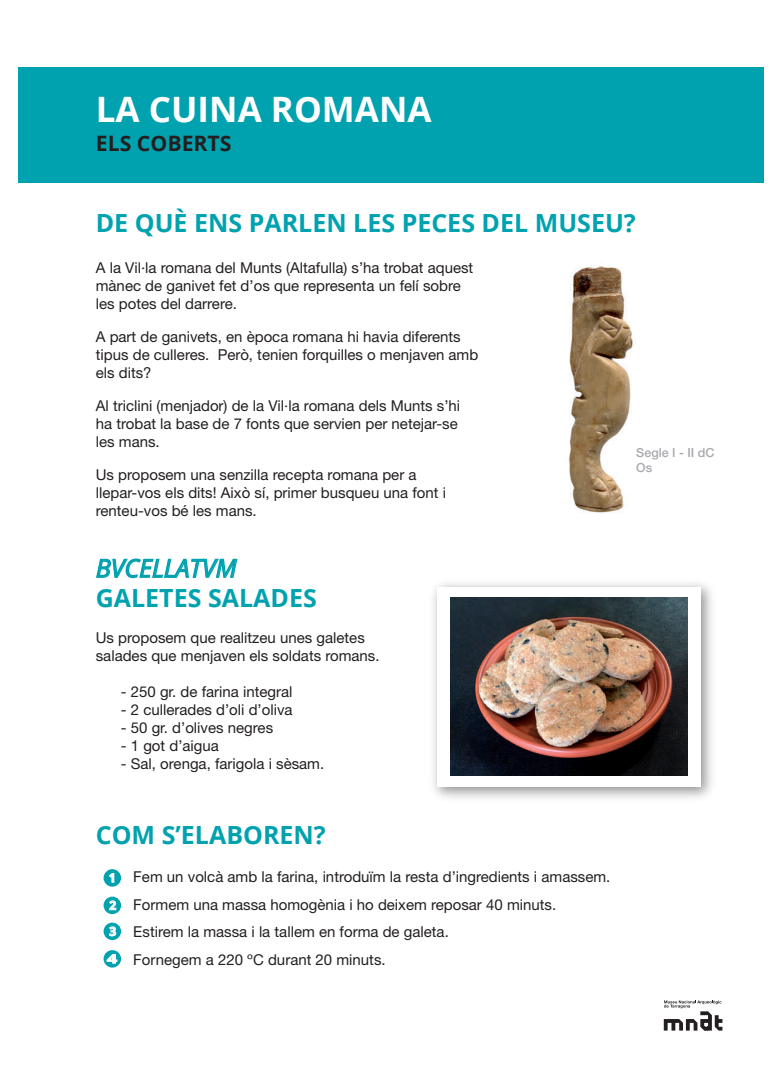
<style>
.page{position:relative;width:780px;height:1088px;background:#fff}
.page>*{position:absolute;margin:0;border:0;box-sizing:border-box;transform-origin:0 0}
.t1{font:700 35px "Open Sans";color:#fff}
.t2{font:700 25px "Open Sans";color:#00a2af}
.t3{font:italic 25px "Open Sans";color:#00a2af}
.t4{font:700 21.25px "Open Sans";color:#231f20}
.t5{font:15px/18px "Helvetica Neue LT Std";color:#231f20}
.t6{font:500 12.5px/15px "Helvetica Neue LT Std";color:#a8a9ad}
.t7{font:700 12.25px/26px "Open Sans";color:#fff}
.t8{font:700 12.25px "Open Sans";color:#fff;scale:1.5 1}
</style>
<div class="page">
<img style="left:568px;top:266px;width:65px;height:247px">
<div style="left:18px;top:67px;width:745px;height:115px;background:#00a2af"></div>
<svg style="left:96px;top:558px;width:142px;height:21px"></svg>
<div style="left:104px;top:869px;width:17px;height:18px;background:#00a2af;border-radius:50%"></div>
<svg style="left:109px;top:873px;width:5px;height:10px"></svg>
<svg style="left:104px;top:896px;width:17px;height:18px"></svg>
<svg style="left:109px;top:900px;width:7px;height:10px"></svg>
<div style="left:104px;top:922px;width:17px;height:18px;background:#00a2af;border-radius:50%"></div>
<svg style="left:109px;top:926px;width:7px;height:10px"></svg>
<div style="left:104px;top:950px;width:17px;height:17px;background:#00a2af;border-radius:50%"></div>
<svg style="left:106px;top:954px;width:12px;height:10px"></svg>
<img style="left:433px;top:583px;width:279px;height:215px">
<div style="left:437px;top:587px;width:263px;height:199px;background:#fff"></div>
<img style="left:450px;top:598px;width:237px;height:177px">
<svg style="left:663px;top:1000px;width:59px;height:30px"></svg>
<h1 class="t1" style="left:96px;top:84px;width:337px">LA CUINA ROMANA</h1>
<h3 class="t4" style="left:96px;top:128px;width:137px">ELS COBERTS</h3>
<h2 class="t2" style="left:96px;top:206px;width:541px">DE QUÈ ENS PARLEN LES PECES DEL MUSEU?</h2>
<p class="t5" style="left:96px;top:259px;width:379px">A la Vil·la romana del Munts (Altafulla) s’ha trobat aquest mànec de ganivet fet d’os que representa un felí sobre les potes del darrere.</p>
<p class="t5" style="left:96px;top:328px;width:384px">A part de ganivets, en època romana hi havia diferents tipus de culleres. Però, tenien forquilles o menjaven amb els dits?</p>
<p class="t5" style="left:96px;top:397px;width:366px">Al triclini (menjador) de la Vil·la romana dels Munts s’hi ha trobat la base de 7 fonts que servien per netejar-se les mans.</p>
<p class="t5" style="left:96px;top:466px;width:352px">Us proposem una senzilla recepta romana per a llepar-vos els dits! Això sí, primer busqueu una font i renteu-vos bé les mans.</p>
<p class="t6" style="left:636px;top:444px;width:80px">Segle I - II dC<br>Os</p>
<h2 class="t3" style="left:96px;top:551px;width:142px">BVCELLATVM</h2>
<h2 class="t2" style="left:96px;top:580px;width:222px">GALETES SALADES</h2>
<p class="t5" style="left:96px;top:629px;width:285px">Us proposem que realitzeu unes galetes salades que menjaven els soldats romans.</p>
<p class="t5" style="left:121px;top:683px;width:173px">- 250 gr. de farina integral</p>
<p class="t5" style="left:121px;top:701px;width:173px">- 2 cullerades d’oli d’oliva</p>
<p class="t5" style="left:121px;top:719px;width:154px">- 50 gr. d’olives negres</p>
<p class="t5" style="left:121px;top:737px;width:100px">- 1 got d’aigua</p>
<p class="t5" style="left:121px;top:755px;width:205px">- Sal, orenga, farigola i sèsam.</p>
<h2 class="t2" style="left:96px;top:817px;width:231px">COM S’ELABOREN?</h2>
<p class="t5" style="left:133px;top:863px;width:478px;line-height:27.5px">Fem un volcà amb la farina, introduïm la resta d’ingredients i amassem.<br>Formem una massa homogènia i ho deixem reposar 40 minuts.<br>Estirem la massa i la tallem en forma de galeta.<br>Fornegem a 220 ºC durant 20 minuts.</p>
<p class="t7" style="left:109px;top:864px;width:8px">1</p>
<p class="t7" style="left:109px;top:892px;width:8px">2<br>3</p>
<p class="t8" style="left:107px;top:950px;width:8px">4</p>
</div>
